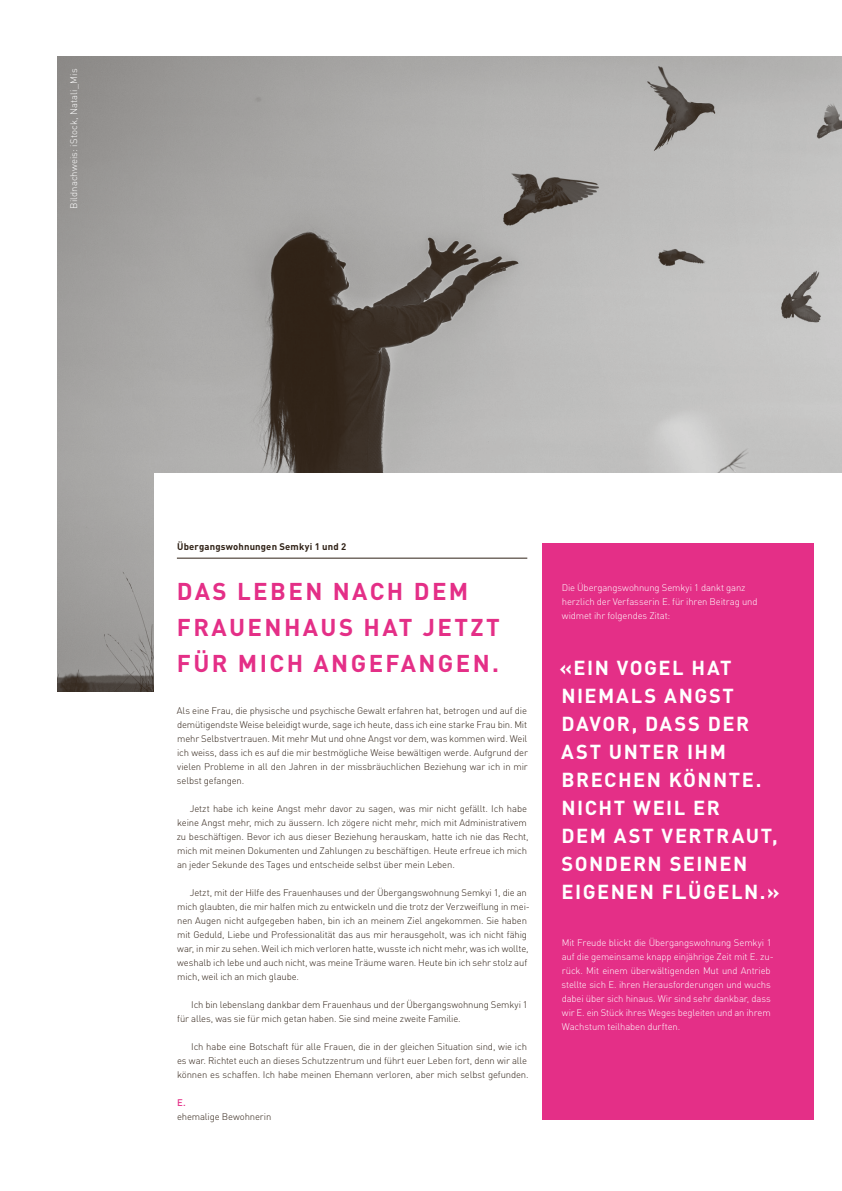
<style>
.page{position:relative;width:842px;height:1191px;background:#fff}
.page>*{position:absolute;margin:0;border:0;box-sizing:border-box;transform-origin:0 0}
.t1{font:700 24px/36px "DIN";letter-spacing:.1em;color:#e42f87}
.t2{font:700 20px/28px "DIN";letter-spacing:.075em;color:#fff}
.t3{font:300 9.5px/14px "DIN";letter-spacing:-.015em;color:#2f2116}
.t4{font:300 9.5px/14px "DIN";letter-spacing:-.015em;color:#fff}
.t5{font:300 9.5px "DIN";letter-spacing:.01em;color:#fff}
.t6{font:700 9.5px "DIN";letter-spacing:.015em;color:#2f2116}
.t7{font:500 9.5px "DIN";color:#e42f87}
</style>
<div class="page">
<img style="left:57px;top:57px;width:785px;height:635px">
<div style="left:154px;top:473px;width:688px;height:718px;background:#fff"></div>
<hr style="left:177px;top:558px;width:350px;height:1px;background:#2f2116">
<div style="left:542px;top:543px;width:272px;height:577px;background:#e42f87"></div>
<p class="t5" style="left:68px;top:209px;width:142px;rotate:-90deg">Bildnachweis: iStock, Natali_Mis</p>
<p class="t6" style="left:177px;top:540px;width:170px">Übergangswohnungen Semkyi 1 und 2</p>
<h1 class="t1" style="left:177px;top:572px;width:324px">DAS LEBEN NACH DEM<br>FRAUENHAUS HAT JETZT<br>FÜR MICH ANGEFANGEN.</h1>
<p class="t3" style="left:177px;top:703px;width:353px;text-align:justify">Als eine Frau, die physische und psychische Gewalt erfahren hat, betrogen und auf die demütigendste Weise beleidigt wurde, sage ich heute, dass ich eine starke Frau bin. Mit mehr Selbstvertrauen. Mit mehr Mut und ohne Angst vor dem, was kommen wird. Weil ich weiss, dass ich es auf die mir bestmögliche Weise bewältigen werde. Aufgrund der vielen Probleme in all den Jahren in der missbräuchlichen Beziehung war ich in mir selbst gefangen.</p>
<p class="t3" style="left:177px;top:801px;width:353px;text-indent:13px">Jetzt habe ich keine Angst mehr davor zu sagen, was mir nicht gefällt. Ich habe keine Angst mehr, mich zu äussern. Ich zögere nicht mehr, mich mit Administrativem zu beschäftigen. Bevor ich aus dieser Beziehung herauskam, hatte ich nie das Recht, mich mit meinen Dokumenten und Zahlungen zu beschäftigen. Heute erfreue ich mich an jeder Sekunde des Tages und entscheide selbst über mein Leben.</p>
<p class="t3" style="left:177px;top:885px;width:354px;text-indent:13px">Jetzt, mit der Hilfe des Frauenhauses und der Übergangswohnung Semkyi 1, die an mich glaubten, die mir halfen mich zu entwickeln und die trotz der Verzweiflung in mei&shy;nen Augen nicht aufgegeben haben, bin ich an meinem Ziel angekommen. Sie haben mit Geduld, Liebe und Professionalität das aus mir herausgeholt, was ich nicht fähig war, in mir zu sehen. Weil ich mich verloren hatte, wusste ich nicht mehr, was ich wollte, weshalb ich lebe und auch nicht, was meine Träume waren. Heute bin ich sehr stolz auf mich, weil ich an mich glaube.</p>
<p class="t3" style="left:177px;top:997px;width:352px;text-indent:14px">Ich bin lebenslang dankbar dem Frauenhaus und der Übergangswohnung Semkyi 1 für alles, was sie für mich getan haben. Sie sind meine zweite Familie.</p>
<p class="t3" style="left:177px;top:1039px;width:353px;text-indent:14px">Ich habe eine Botschaft für alle Frauen, die in der gleichen Situation sind, wie ich es war. Richtet euch an dieses Schutzzentrum und führt euer Leben fort, denn wir alle können es schaffen. Ich habe meinen Ehemann verloren, aber mich selbst gefunden.</p>
<p class="t7" style="left:177px;top:1096px;width:10px">E.</p>
<p class="t3" style="left:177px;top:1109px;width:96px">ehemalige Bewohnerin</p>
<p class="t4" style="left:562px;top:581px;width:197px">Die Übergangswohnung Semkyi 1 dankt ganz herzlich der Verfasserin E. für ihren Beitrag und widmet ihr folgendes Zitat:</p>
<h2 class="t2" style="left:559px;top:653px;width:222px">«EIN VOGEL HAT<br>NIEMALS ANGST<br>DAVOR, DASS DER<br>AST UNTER IHM<br>BRECHEN KÖNNTE.<br>NICHT WEIL ER<br>DEM AST VERTRAUT,<br>SONDERN SEINEN<br>EIGENEN FLÜGELN.»</h2>
<p class="t4" style="left:562px;top:936px;width:214px">Mit Freude blickt die Übergangswohnung Semkyi 1 auf die gemeinsame knapp einjährige Zeit mit E. zu&shy;rück. Mit einem überwältigenden Mut und Antrieb stellte sich E. ihren Herausforderungen und wuchs dabei über sich hinaus. Wir sind sehr dankbar, dass wir E. ein Stück ihres Weges begleiten und an ihrem Wachstum teilhaben durften.</p>
</div>
